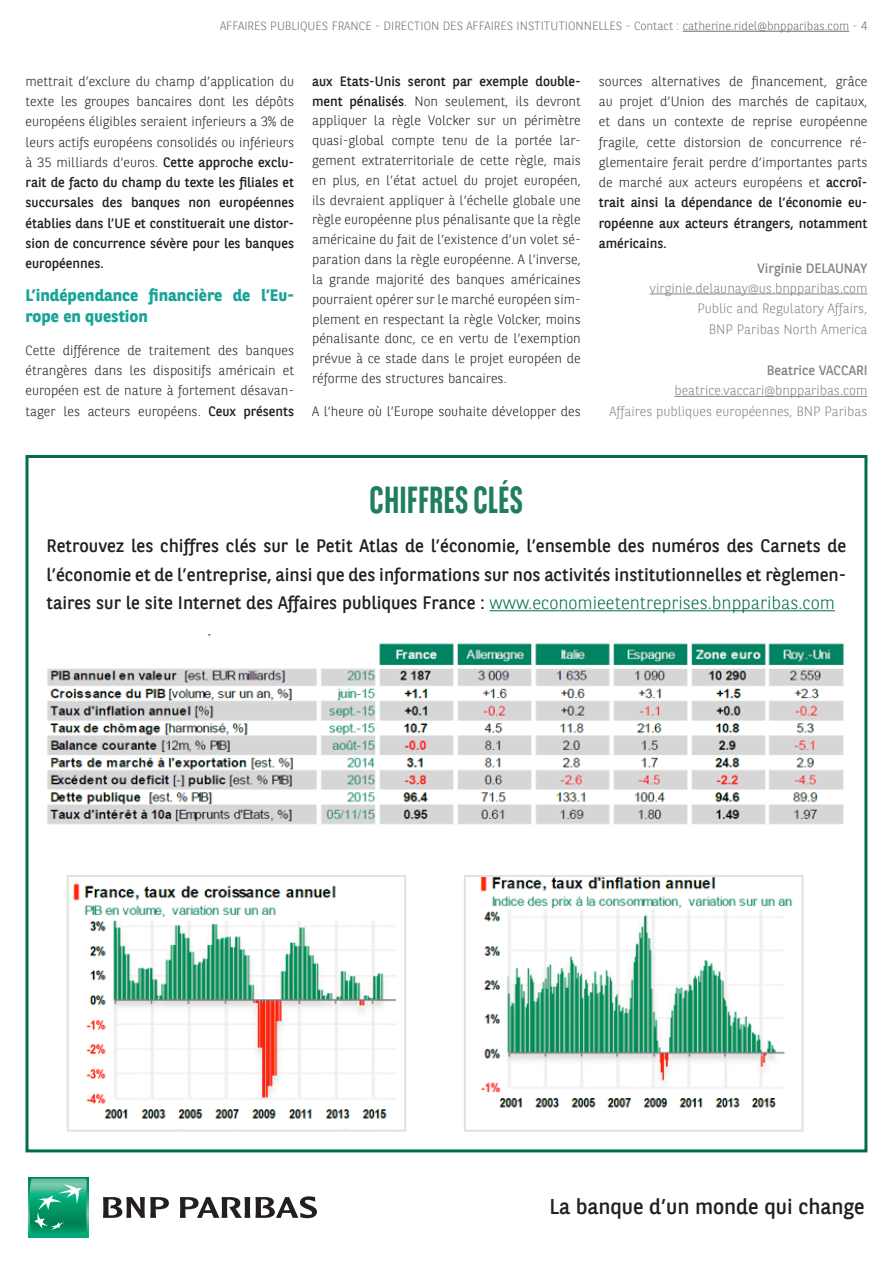
<style>
.page{position:relative;width:893px;height:1263px;background:#fff}
.page>*{position:absolute;margin:0;border:0;box-sizing:border-box;transform-origin:0 0}
.t1{font:700 37.5px "BNPP Sans Condensed";color:#1e7e5f}
.t2{font:21.3px "BNPP Sans";color:#231f20}
.t3{font:21.15px "BNPP Sans";color:#231f20}
.t4{font:18px/28.5px "BNPP Sans";color:#231f20;text-align:justify}
.t5{font:700 16.5px/20.2px "BNPP Sans";color:#19a498}
.t6{font:300 13.5px/19.8px "BNPP Sans";color:#231f20;text-align:justify}
.t7{font:13.5px/20.2px "BNPP Sans";color:#231f20;text-align:justify}
.t8{font:300 13.5px/20.2px "BNPP Sans";color:#828487;text-align:right}
.t9{font:13.5px "BNPP Sans";color:#828487}
.t10{font:300 12px "BNPP Sans";color:#6c6d70}
.s1{font-weight:300}
.s2{font-weight:400}
.s3{font-weight:300;color:#006e49}
</style>
<div class="page">
<svg style="left:28px;top:1177px;width:60px;height:60px"></svg>
<svg style="left:29px;top:1178px;width:59px;height:60px"></svg>
<svg style="left:103px;top:1197px;width:66px;height:21px"></svg>
<svg style="left:180px;top:1196px;width:137px;height:23px"></svg>
<hr style="left:683px;top:31px;width:166px;height:1px;background:#6c6d70">
<hr style="left:649px;top:294px;width:218px;height:1px;background:#828487">
<hr style="left:674px;top:396px;width:193px;height:1px;background:#828487">
<div style="left:26px;top:455px;width:841px;height:697px;border:3px solid #006e49"></div>
<hr style="left:490px;top:610px;width:345px;height:1px;background:#006e49">
<img style="left:47px;top:635px;width:797px;height:189px">
<img style="left:73px;top:883px;width:323px;height:236px">
<div style="left:67px;top:875px;width:339px;height:257px;border:2px solid #e1e2e4"></div>
<img style="left:480px;top:878px;width:313px;height:230px">
<div style="left:464px;top:875px;width:339px;height:257px;border:2px solid #e1e2e4"></div>
<div style="left:37px;top:629px;width:165px;height:39px;background:#fff"></div>
<p class="t10" style="left:220px;top:18px;width:649px">AFFAIRES PUBLIQUES FRANCE - DIRECTION DES AFFAIRES INSTITUTIONNELLES - Contact : catherine.ridel@bnpparibas.com - 4</p>
<p class="t7" style="left:26px;top:70px;width:270px"><span class="s1">mettrait d’exclure du champ d’application du texte les groupes bancaires dont les dépôts européens éligibles seraient inferieurs a 3% de leurs actifs européens consolidés ou inférieurs à 35 milliards d’euros.</span> Cette approche exclu&shy;rait de facto du champ du texte les filiales et succursales des banques non européennes établies dans l’UE et constituerait une distor&shy;sion de concurrence sévère pour les banques européennes.</p>
<p class="t5" style="left:26px;top:285px;width:270px">L’indépendance financière de l’Eu&shy;rope en question</p>
<p class="t6" style="left:26px;top:339px;width:270px;line-height:20.2px">Cette différence de traitement des banques étrangères dans les dispositifs américain et européen est de nature à fortement désavan&shy;tager les acteurs européens. <span class="s2">Ceux présents</span></p>
<p class="t6" style="left:312px;top:70px;width:270px"><span class="s2">aux Etats-Unis seront par exemple double&shy;ment pénalisés</span>. Non seulement, ils devront appliquer la règle Volcker sur un périmètre quasi-global compte tenu de la portée lar&shy;gement extraterritoriale de cette règle, mais en plus, en l’état actuel du projet européen, ils devraient appliquer à l’échelle globale une règle européenne plus pénalisante que la règle américaine du fait de l’existence d’un volet sé&shy;paration dans la règle européenne. A l’inverse, la grande majorité des banques américaines pourraient opérer sur le marché européen sim&shy;plement en respectant la règle Volcker, moins pénalisante donc, ce en vertu de l’exemption prévue à ce stade dans le projet européen de réforme des structures bancaires.</p>
<p class="t6" style="left:312px;top:400px;width:270px">A l’heure où l’Europe souhaite développer des</p>
<p class="t6" style="left:599px;top:70px;width:270px;line-height:20.2px">sources alternatives de financement, grâce au projet d’Union des marchés de capitaux, et dans un contexte de reprise européenne fragile, cette distorsion de concurrence ré&shy;glementaire ferait perdre d’importantes parts de marché aux acteurs européens et <span class="s2">accroî&shy;trait ainsi la dépendance de l’économie eu&shy;ropéenne aux acteurs étrangers, notamment américains.</span></p>
<p class="t9" style="left:757px;top:259px;width:112px">Virginie DELAUNAY</p>
<p class="t8" style="left:649px;top:277px;width:219px">virginie.delaunay@us.bnpparibas.com</p>
<p class="t8" style="left:697px;top:298px;width:172px">Public and Regulatory Affairs,<br>BNP Paribas North America</p>
<p class="t9" style="left:767px;top:361px;width:102px">Beatrice VACCARI</p>
<p class="t8" style="left:674px;top:380px;width:195px">beatrice.vaccari@bnpparibas.com</p>
<p class="t8" style="left:609px;top:400px;width:259px">Affaires publiques européennes, BNP Paribas</p>
<p class="t1" style="left:370px;top:480px;width:155px">CHIFFRES CLÉS</p>
<p class="t4" style="left:47px;top:531px;width:801px">Retrouvez les chiffres clés sur le Petit Atlas de l’économie, l’ensemble des numéros des Carnets de l’économie et de l’entreprise, ainsi que des informations sur nos activités institutionnelles et règlemen&shy;taires sur le site Internet des Affaires publiques France : <span class="s3">www.economieetentreprises.bnpparibas.com</span></p>
<h2 class="t2" style="left:549px;top:1192px;width:317px">La banque d’un monde qui change</h2>
<h3 class="t3" style="left:548px;top:1195px;width:315px">La banque d’un monde qui change</h3>
</div>
